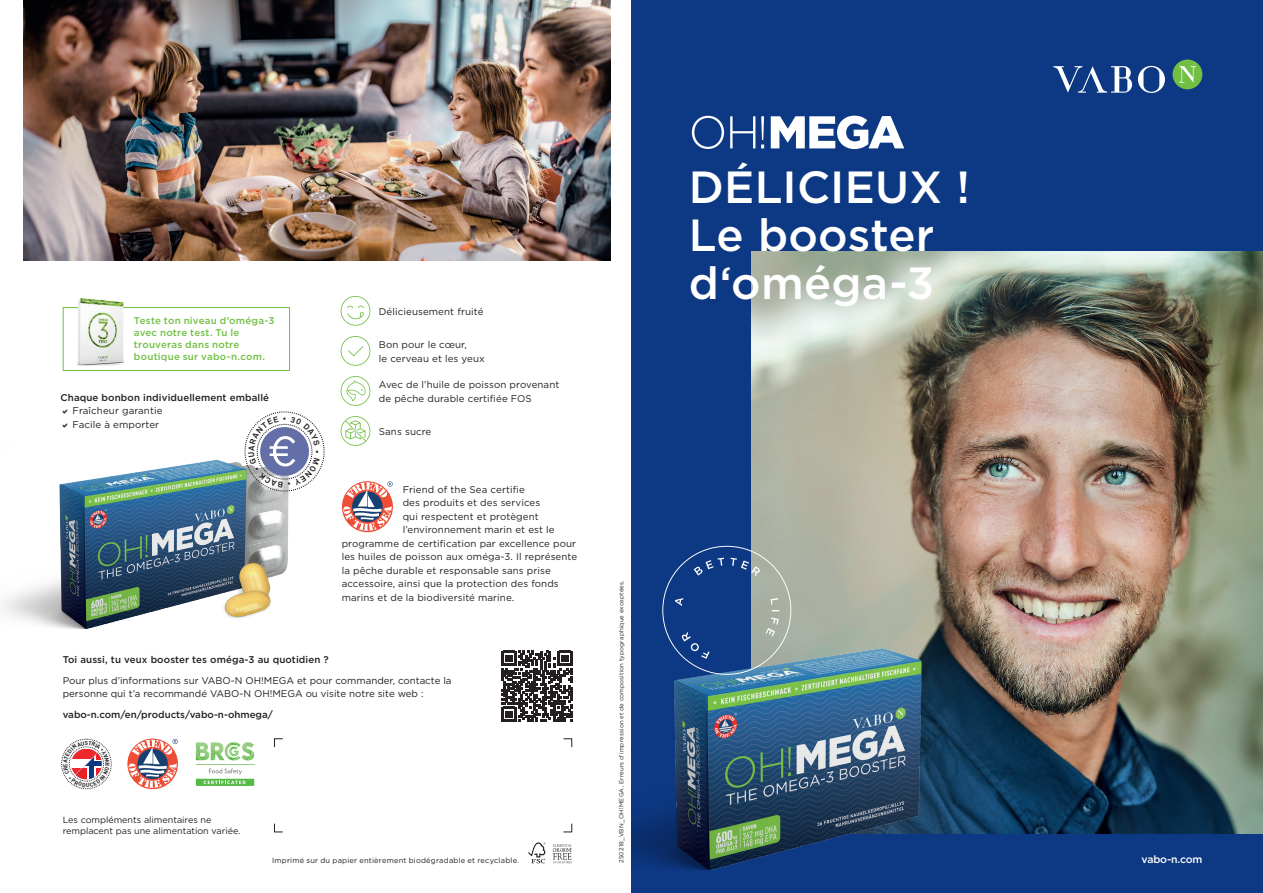
<style>
.page{position:relative;width:1263px;height:893px;background:#fff}
.page>*{position:absolute;margin:0;border:0;box-sizing:border-box;transform-origin:0 0}
.t1{font:500 45px/48px "Gotham";letter-spacing:.005em;color:#fff}
.t2{font:500 10.5px "Gotham";letter-spacing:-.015em;color:#fff}
.t3{font:9.75px/13.5px "Gotham";letter-spacing:.01em;color:#231f20}
.t4{font:500 9.75px "Gotham";letter-spacing:.01em;color:#231f20}
.t5{font:500 9.75px/12px "Gotham";letter-spacing:.025em;color:#71bf44}
.t6{font:9px/10.8px "Gotham";color:#231f20}
.t7{font:7.95px "Akkurat XXL Bold";color:#231f20}
.t8{font:7.5px "Gotham";letter-spacing:.025em;color:#231f20}
.t9{font:6px "Gotham";letter-spacing:.025em;color:#231f20}
.t10{font:700 5.7px "DIN";color:#231f20}
</style>
<div class="page">
<div style="left:63px;top:307px;width:227px;height:64px;border:1px solid #71bf44"></div>
<img style="left:23px;top:0;width:587px;height:260px">
<svg style="left:528px;top:842px;width:18px;height:21px"></svg>
<svg style="left:553px;top:844px;width:19px;height:19px"></svg>
<svg style="left:274px;top:738px;width:9px;height:9px"></svg>
<svg style="left:274px;top:824px;width:9px;height:9px"></svg>
<svg style="left:563px;top:738px;width:9px;height:9px"></svg>
<svg style="left:563px;top:824px;width:9px;height:9px"></svg>
<svg style="left:342px;top:481px;width:51px;height:51px"></svg>
<img style="left:2px;top:459px;width:288px;height:171px">
<svg style="left:501px;top:651px;width:71px;height:71px"></svg>
<svg style="left:127px;top:739px;width:51px;height:50px"></svg>
<svg style="left:196px;top:779px;width:58px;height:7px"></svg>
<svg style="left:196px;top:742px;width:58px;height:18px"></svg>
<hr style="left:196px;top:764px;width:58px;height:1px;background:#9acf87">
<svg style="left:204px;top:781px;width:42px;height:3px"></svg>
<svg style="left:209px;top:769px;width:33px;height:6px"></svg>
<img style="left:73px;top:298px;width:52px;height:68px">
<svg style="left:341px;top:416px;width:29px;height:30px"></svg>
<svg style="left:341px;top:296px;width:29px;height:30px"></svg>
<svg style="left:341px;top:336px;width:29px;height:30px"></svg>
<svg style="left:341px;top:376px;width:29px;height:30px"></svg>
<div style="left:631px;top:0;width:632px;height:893px;background:#0d3883"></div>
<img style="left:752px;top:251px;width:511px;height:582px">
<div style="left:1172px;top:60px;width:30px;height:29px;background:#71bf44;border-radius:50%"></div>
<svg style="left:1138px;top:66px;width:27px;height:27px"></svg>
<svg style="left:1053px;top:66px;width:79px;height:27px"></svg>
<svg style="left:1179px;top:66px;width:17px;height:17px"></svg>
<img style="left:631px;top:614px;width:416px;height:257px">
<svg style="left:662px;top:546px;width:129px;height:129px"></svg>
<svg style="left:692px;top:116px;width:32px;height:33px"></svg>
<svg style="left:730px;top:116px;width:25px;height:32px"></svg>
<svg style="left:761px;top:116px;width:3px;height:32px"></svg>
<svg style="left:771px;top:116px;width:133px;height:33px"></svg>
<svg style="left:61px;top:739px;width:51px;height:50px"></svg>
<svg style="left:244px;top:411px;width:81px;height:80px"></svg>
<p class="t5" style="left:134px;top:314px;width:142px">Teste ton niveau d’oméga-3 avec notre test. Tu le trouveras dans notre boutique sur vabo-n.com.</p>
<p class="t4" style="left:61px;top:391px;width:210px">Chaque bonbon individuellement emballé</p>
<p class="t3" style="left:73px;top:404px;width:91px">Fraîcheur garantie<br>Facile à emporter</p>
<p class="t7" style="left:283px;top:413px;width:5px">•</p>
<p class="t3" style="left:379px;top:304px;width:106px">Délicieusement fruité</p>
<p class="t3" style="left:379px;top:338px;width:107px">Bon pour le cœur,<br>le cerveau et les yeux</p>
<p class="t3" style="left:379px;top:378px;width:182px">Avec de l’huile de poisson provenant de pêche durable certifiée FOS</p>
<p class="t3" style="left:379px;top:424px;width:54px">Sans sucre</p>
<p class="t3" style="left:403px;top:482px;width:124px">Friend of the Sea certifie</p>
<p class="t3" style="left:403px;top:496px;width:139px">des produits et des services</p>
<p class="t3" style="left:403px;top:509px;width:138px">qui respectent et protègent</p>
<p class="t3" style="left:403px;top:523px;width:153px">l’environnement marin et est le</p>
<p class="t3" style="left:342px;top:537px;width:236px">programme de certification par excellence pour</p>
<p class="t3" style="left:342px;top:550px;width:237px">les huiles de poisson aux oméga-3. Il représente</p>
<p class="t3" style="left:342px;top:564px;width:211px">la pêche durable et responsable sans prise</p>
<p class="t3" style="left:342px;top:577px;width:219px">accessoire, ainsi que la protection des fonds</p>
<p class="t3" style="left:342px;top:591px;width:174px">marins et de la biodiversité marine.</p>
<p class="t4" style="left:63px;top:653px;width:268px">Toi aussi, tu veux booster tes oméga-3 au quotidien ?</p>
<p class="t3" style="left:63px;top:673px;width:390px">Pour plus d’informations sur VABO-N OH!MEGA et pour commander, contacte la personne qui t’a recommandé VABO-N OH!MEGA ou visite notre site web :</p>
<p class="t4" style="left:63px;top:708px;width:212px">vabo-n.com/en/products/vabo-n-ohmega/</p>
<p class="t10" style="left:85px;top:739px;width:5px">S</p>
<p class="t6" style="left:63px;top:815px;width:179px">Les compléments alimentaires ne remplacent pas une alimentation variée.</p>
<p class="t8" style="left:272px;top:856px;width:249px">Imprimé sur du papier entièrement biodégradable et recyclable.</p>
<p class="t9" style="left:617px;top:863px;width:284px;rotate:-90deg">250218_VBN_OH!MEGA, Erreurs d’impression et de composition typographique exceptées.</p>
<h1 class="t1" style="left:689px;top:163px;width:283px">DÉLICIEUX !<br>Le booster d‘oméga-3</h1>
<p class="t2" style="left:1141px;top:853px;width:62px">vabo-n.com</p>
</div>
